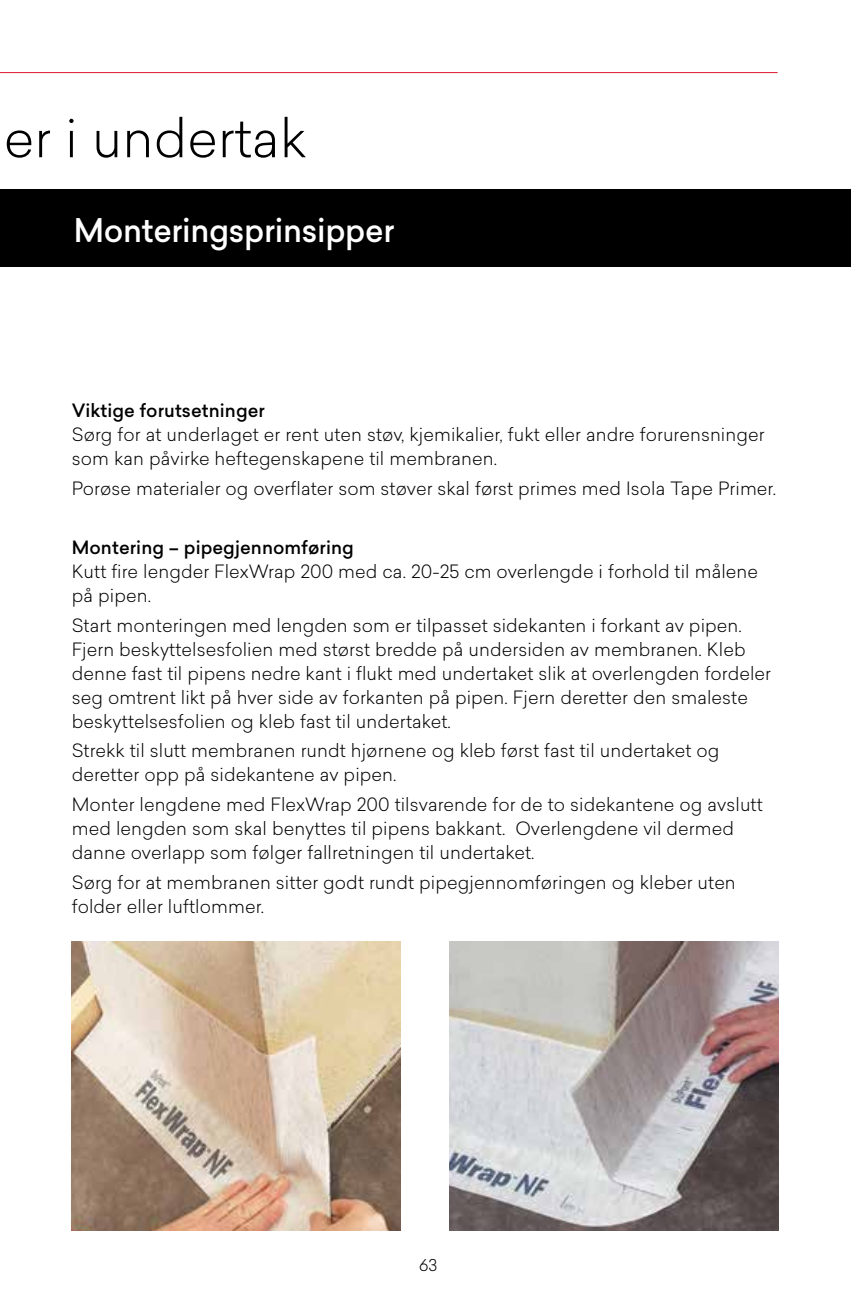
<style>
.page{position:relative;width:851px;height:1304px;background:#fff}
.page>*{position:absolute;margin:0;border:0;box-sizing:border-box;transform-origin:0 0}
.t1{font:300 52px "Sailec";color:#000}
.t2{font:500 32px "Sailec";letter-spacing:-.01em;color:#fff}
.t3{font:300 18px/24px "Sailec";letter-spacing:.005em;color:#000}
.t4{font:500 18px "Sailec";letter-spacing:.005em;color:#000}
.t5{font:300 16px "Sailec";color:#000}
</style>
<div class="page">
<hr style="left:0;top:72px;width:777px;height:1px;background:#df1831">
<div style="left:0;top:190px;width:850px;height:77px;background:#000"></div>
<img style="left:449px;top:942px;width:329px;height:289px">
<img style="left:72px;top:942px;width:329px;height:289px">
<h1 class="t1" style="left:4px;top:102px;width:304px">er i undertak</h1>
<h2 class="t2" style="left:74px;top:208px;width:322px">Monteringsprinsipper</h2>
<p class="t4" style="left:72px;top:398px;width:195px">Viktige forutsetninger</p>
<p class="t3" style="left:72px;top:422px;width:694px">Sørg for at underlaget er rent uten støv, kjemikalier, fukt eller andre forurensninger som kan påvirke heftegenskapene til membranen.</p>
<p class="t3" style="left:72px;top:476px;width:705px">Porøse materialer og overflater som støver skal først primes med Isola Tape Primer.</p>
<p class="t4" style="left:72px;top:535px;width:283px">Montering – pipegjennomføring</p>
<p class="t3" style="left:72px;top:559px;width:687px">Kutt fire lengder FlexWrap 200 med ca. 20-25 cm overlengde i forhold til målene på pipen.</p>
<p class="t3" style="left:72px;top:613px;width:700px">Start monteringen med lengden som er tilpasset sidekanten i forkant av pipen.<br>Fjern beskyttelsesfolien med størst bredde på undersiden av membranen. Kleb denne fast til pipens nedre kant i flukt med undertaket slik at overlengden fordeler seg omtrent likt på hver side av forkanten på pipen. Fjern deretter den smaleste beskyttelsesfolien og kleb fast til undertaket.</p>
<p class="t3" style="left:72px;top:738px;width:649px">Strekk til slutt membranen rundt hjørnene og kleb først fast til undertaket og deretter opp på sidekantene av pipen.</p>
<p class="t3" style="left:72px;top:792px;width:692px">Monter lengdene med FlexWrap 200 tilsvarende for de to sidekantene og avslutt med lengden som skal benyttes til pipens bakkant. Overlengdene vil dermed danne overlapp som følger fallretningen til undertaket.</p>
<p class="t3" style="left:72px;top:870px;width:665px">Sørg for at membranen sitter godt rundt pipegjennomføringen og kleber uten folder eller luftlommer.</p>
<p class="t5" style="left:419px;top:1254px;width:20px">63</p>
</div>
